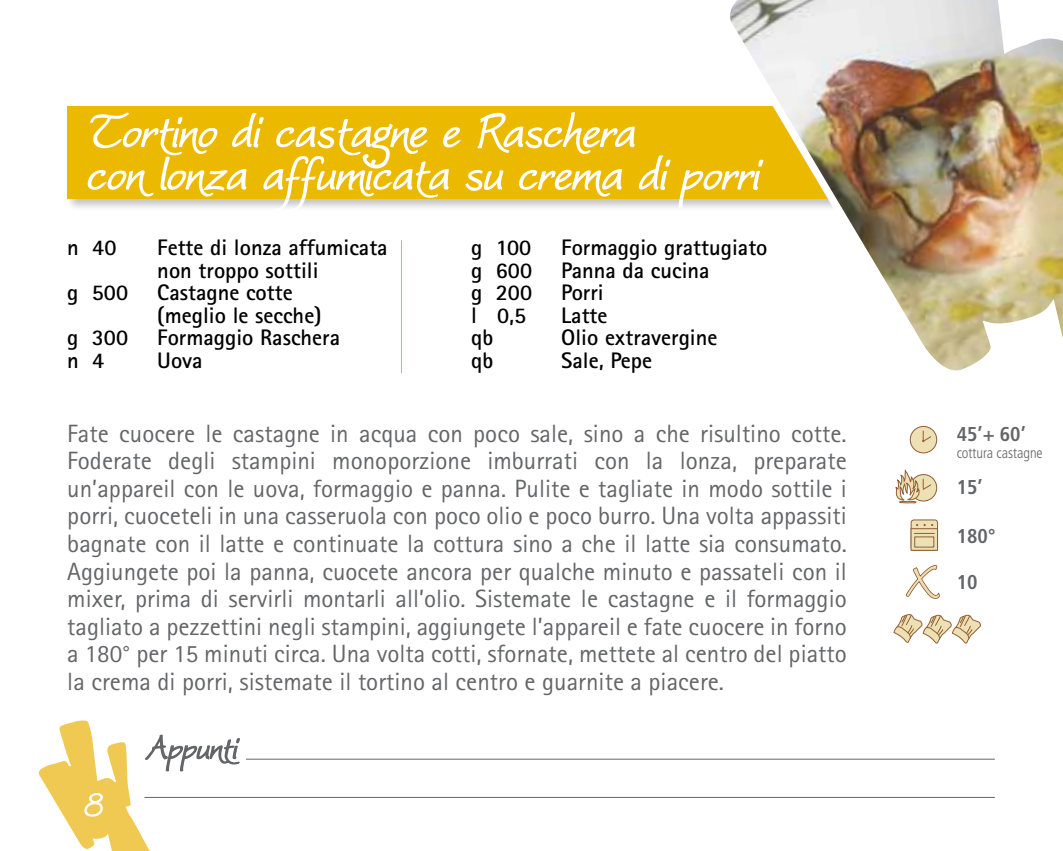
<style>
.page{position:relative;width:1063px;height:851px;background:#fff}
.page>*{position:absolute;margin:0;border:0;box-sizing:border-box;transform-origin:0 0}
.t1{font:italic 62.5px "Worstveld Sling Extra";letter-spacing:-.005em;color:#fff}
.t2{font:italic 42.5px "Worstveld Sling Extra";color:#fff}
.t3{font:25px/27.5px "Rotis Sans Serif";color:#646567;text-align:justify}
.t4{font:700 22.5px/22.5px "Rotis Sans Serif";color:#000}
.t5{font:700 condensed 20px "Frutiger";color:#646567}
.t6{font:300 condensed 15px "Frutiger";color:#646567;scale:.95 1}
</style>
<div class="page">
<div style="left:65px;top:103px;width:817px;height:108px;background:#000;opacity:.25"></div>
<div style="left:67px;top:106px;width:802px;height:92px;background:#ebb900"></div>
<hr style="left:144px;top:796px;width:851px;height:1px;background:#646567">
<hr style="left:246px;top:758px;width:749px;height:1px;background:#646567">
<svg style="left:905px;top:565px;width:35px;height:34px"></svg>
<svg style="left:893px;top:614px;width:88px;height:30px"></svg>
<img style="left:718px;top:0;width:345px;height:504px">
<svg style="left:895px;top:468px;width:43px;height:35px"></svg>
<div style="left:911px;top:520px;width:27px;height:30px;background:#ece0b4;border-radius:3px"></div>
<div style="left:911px;top:519px;width:27px;height:31px;border:1px solid #935f36;border-radius:3px"></div>
<svg style="left:911px;top:548px;width:27px;height:2px"></svg>
<svg style="left:911px;top:524px;width:27px;height:24px"></svg>
<hr style="left:401px;top:240px;width:1px;height:133px;background:#ebb900">
<svg style="left:38px;top:720px;width:203px;height:130px"></svg>
<svg style="left:87px;top:111px;width:584px;height:100px"></svg>
<svg style="left:678px;top:159px;width:86px;height:50px"></svg>
<h1 class="t1" style="left:85px;top:101px;width:552px">Tortino di castagne e Raschera</h1>
<h1 class="t1" style="left:85px;top:143px;width:675px">con lonza affumicata su crema di porri</h1>
<p class="t4" style="left:67px;top:236px;width:51px">n 40</p>
<p class="t4" style="left:157px;top:236px;width:232px">Fette di lonza affumicata non troppo sottili</p>
<p class="t4" style="left:67px;top:281px;width:62px">g 500</p>
<p class="t4" style="left:157px;top:281px;width:166px">Castagne cotte (meglio le secche)</p>
<p class="t4" style="left:67px;top:326px;width:62px">g 300</p>
<p class="t4" style="left:157px;top:326px;width:184px">Formaggio Raschera</p>
<p class="t4" style="left:67px;top:348px;width:39px">n 4</p>
<p class="t4" style="left:157px;top:348px;width:47px">Uova</p>
<p class="t4" style="left:471px;top:236px;width:61px">g 100</p>
<p class="t4" style="left:561px;top:236px;width:208px">Formaggio grattugiato</p>
<p class="t4" style="left:471px;top:258px;width:62px">g 600</p>
<p class="t4" style="left:561px;top:258px;width:150px">Panna da cucina</p>
<p class="t4" style="left:471px;top:281px;width:62px">g 200</p>
<p class="t4" style="left:561px;top:281px;width:44px">Porri</p>
<p class="t4" style="left:471px;top:303px;width:56px">l 0,5</p>
<p class="t4" style="left:561px;top:303px;width:48px">Latte</p>
<p class="t4" style="left:471px;top:326px;width:24px">qb</p>
<p class="t4" style="left:561px;top:326px;width:158px">Olio extravergine</p>
<p class="t4" style="left:471px;top:348px;width:24px">qb</p>
<p class="t4" style="left:561px;top:348px;width:92px">Sale, Pepe</p>
<p class="t3" style="left:67px;top:419px;width:781px">Fate cuocere le castagne in acqua con poco sale, sino a che risultino cotte.<br>Foderate degli stampini monoporzione imburrati con la lonza, preparate un’appareil con le uova, formaggio e panna. Pulite e tagliate in modo sottile i porri, cuoceteli in una casseruola con poco olio e poco burro. Una volta appassiti bagnate con il latte e continuate la cottura sino a che il latte sia consumato.<br>Aggiungete poi la panna, cuocete ancora per qualche minuto e passateli con il mixer, prima di servirli montarli all’olio. Sistemate le castagne e il formaggio tagliato a pezzettini negli stampini, aggiungete l’appareil e fate cuocere in forno a 180° per 15 minuti circa. Una volta cotti, sfornate, mettete al centro del piatto la crema di porri, sistemate il tortino al centro e guarnite a piacere.</p>
<h2 class="t2" style="left:83px;top:783px;width:21px">8</h2>
<p class="t5" style="left:957px;top:422px;width:71px">45’+ 60’</p>
<p class="t5" style="left:957px;top:475px;width:27px">15’</p>
<p class="t5" style="left:957px;top:523px;width:41px">180°</p>
<p class="t6" style="left:957px;top:444px;width:92px">cottura castagne</p>
<p class="t5" style="left:957px;top:570px;width:22px">10</p>
</div>
